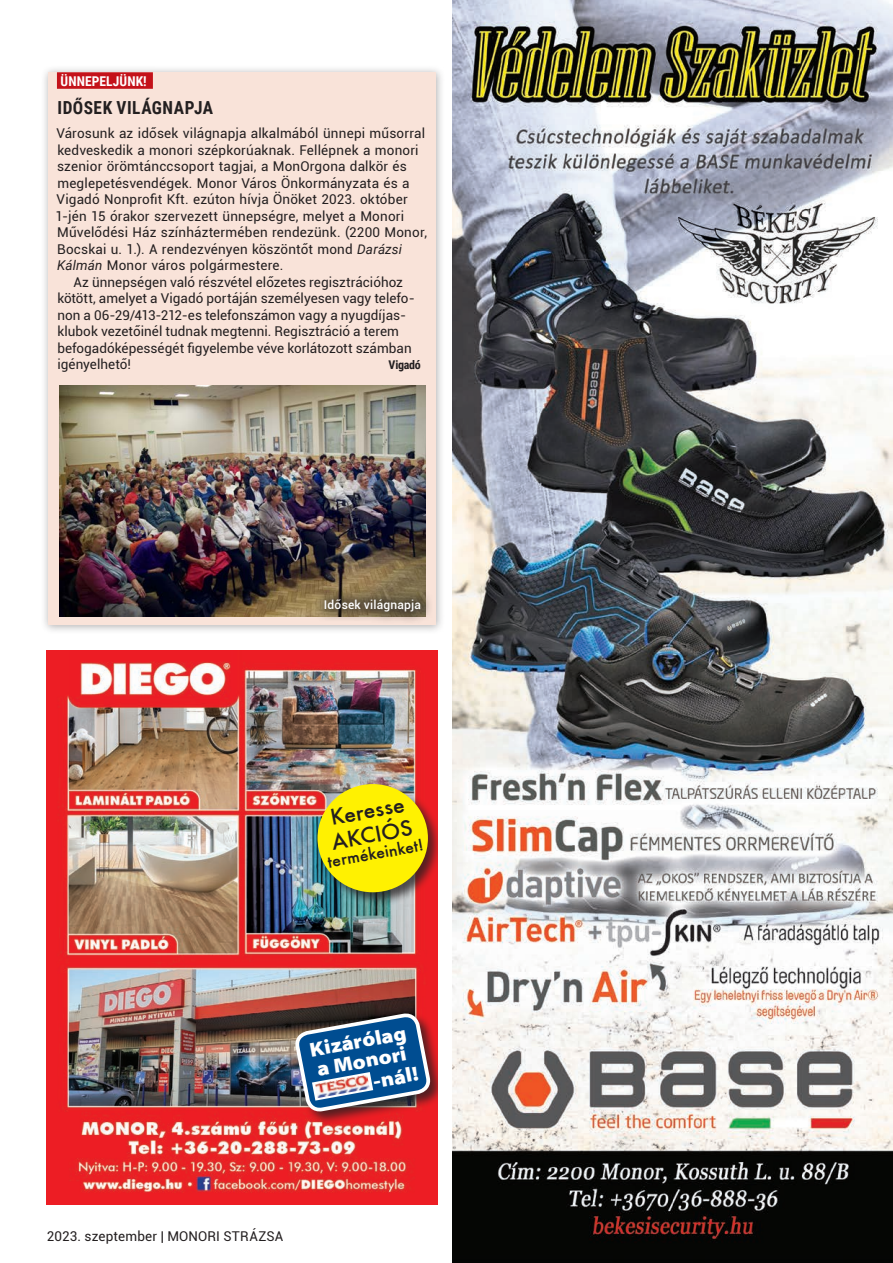
<style>
.page{position:relative;width:893px;height:1263px;background:#fff}
.page>*{position:absolute;margin:0;border:0;box-sizing:border-box;transform-origin:0 0}
.t1{font:23.7px/24.3px "H Futura Normal";color:#231f20}
.t2{font:900 semi-expanded 20.25px "Myriad Pro";color:#fff}
.t3{font:700 18px "Roboto Condensed";letter-spacing:.03em;color:#231f20;scale:.96 1}
.t4{font:17.7px "H Futura Normal";color:#231f20}
.t5{font:13.5px "Roboto";letter-spacing:.01em;color:#231f20}
.t6{font:700 13.5px "Roboto Condensed";letter-spacing:.01em;color:#fff}
.t7{font:500 12px "Roboto";letter-spacing:.015em;color:#fff}
.t8{font:700 12px "Roboto Condensed";letter-spacing:-.02em;color:#231f20}
.s1{font-style:italic}
</style>
<div class="page">
<img style="left:47px;top:650px;width:391px;height:554px">
<div style="left:294px;top:1011px;width:144px;height:114px;background:#231f20;opacity:.75"></div>
<svg style="left:292px;top:1014px;width:141px;height:97px;background:#3d5b84"></svg>
<img style="left:315px;top:1075px;width:55px;height:23px">
<div style="left:315px;top:782px;width:123px;height:124px;background:#231f20;opacity:.75"></div>
<div style="left:317px;top:784px;width:111px;height:108px;background:#fff101;border-radius:50%"></div>
<img style="left:453px;top:0;width:440px;height:1263px">
<div style="left:41px;top:65px;width:404px;height:569px;background:#231f20;opacity:.35"></div>
<div style="left:48px;top:72px;width:388px;height:553px;background:#f9e3d9"></div>
<div style="left:57px;top:72px;width:96px;height:17px;background:#c4121a"></div>
<img style="left:60px;top:386px;width:365px;height:231px">
<div style="left:311px;top:586px;width:123px;height:39px;background:#231f20;opacity:.75"></div>
<p class="t6" style="left:61px;top:72px;width:88px">ÜNNEPELJÜNK!</p>
<h3 class="t3" style="left:58px;top:95px;width:164px">IDŐSEK VILÁGNAPJA</h3>
<p class="t5" style="left:57px;top:124px;width:370px">Városunk az idősek világnapja alkalmából ünnepi műsorral</p>
<p class="t5" style="left:57px;top:141px;width:363px">kedveskedik a monori szépkorúaknak. Fellépnek a monori</p>
<p class="t5" style="left:57px;top:157px;width:351px">szenior örömtánccsoport tagjai, a MonOrgona dalkör és</p>
<p class="t5" style="left:57px;top:174px;width:354px">meglepetésvendégek. Monor Város Önkormányzata és a</p>
<p class="t5" style="left:57px;top:190px;width:353px">Vigadó Nonprofit Kft. ezúton hívja Önöket 2023. október</p>
<p class="t5" style="left:55px;top:207px;width:350px">1-jén 15 órakor szervezett ünnepségre, melyet a Monori</p>
<p class="t5" style="left:57px;top:223px;width:371px">Művelődési Ház színháztermében rendezünk. (2200 Monor,</p>
<p class="t5" style="left:57px;top:240px;width:346px">Bocskai u. 1.). A rendezvényen köszöntőt mond <span class="s1">Darázsi</span></p>
<p class="t5" style="left:57px;top:256px;width:228px"><span class="s1">Kálmán</span> Monor város polgármestere.</p>
<p class="t5" style="left:73px;top:273px;width:331px">Az ünnepségen való részvétel előzetes regisztrációhoz</p>
<p class="t5" style="left:57px;top:289px;width:359px">kötött, amelyet a Vigadó portáján személyesen vagy telefo-</p>
<p class="t5" style="left:57px;top:305px;width:350px">non a 06-29/413-212-es telefonszámon vagy a nyugdíjas-</p>
<p class="t5" style="left:57px;top:322px;width:343px">klubok vezetőinél tudnak megtenni. Regisztráció a terem</p>
<p class="t5" style="left:57px;top:338px;width:356px">befogadóképességét figyelembe véve korlátozott számban</p>
<p class="t5" style="left:57px;top:355px;width:75px">igényelhető!</p>
<p class="t8" style="left:389px;top:357px;width:34px">Vigadó</p>
<p class="t7" style="left:324px;top:596px;width:99px">Idősek világnapja</p>
<h1 class="t1" style="left:325px;top:806px;width:83px;rotate:-10deg">Keresse<br>AKciós</h1>
<h3 class="t4" style="left:326px;top:851px;width:99px;rotate:-10deg">termékeinket!</h3>
<h2 class="t2" style="left:308px;top:1038px;width:99px;rotate:-10deg">Kizárólag</h2>
<h2 class="t2" style="left:315px;top:1057px;width:92px;rotate:-10deg">a Monori</h2>
<h2 class="t2" style="left:371px;top:1070px;width:47px;rotate:-10deg">-nál!</h2>
<p class="t5" style="left:47px;top:1226px;width:238px">2023. szeptember | MONORI STRÁZSA</p>
</div>
